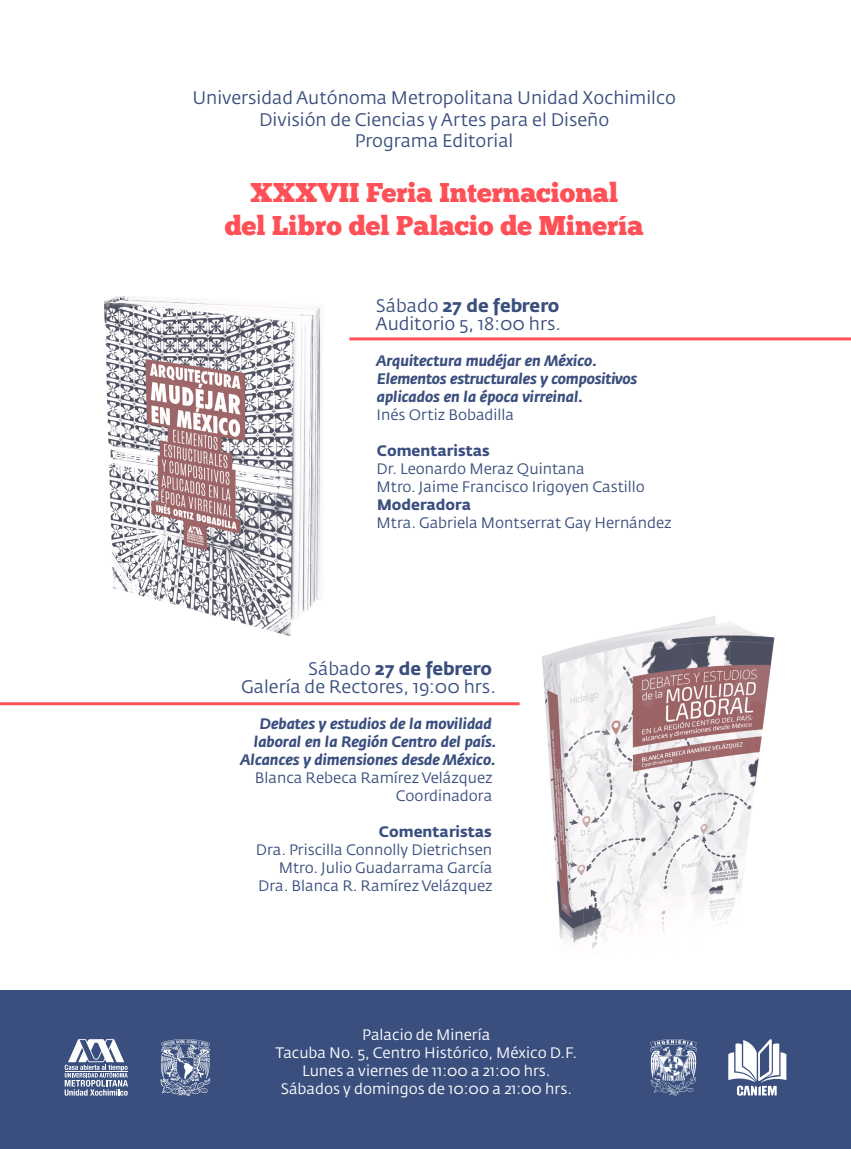
<style>
.page{position:relative;width:851px;height:1149px;background:#fff}
.page>*{position:absolute;margin:0;border:0;box-sizing:border-box;transform-origin:0 0}
.t1{font:27px/32.4px "Chunk Five Ex";color:#ff5057;text-align:center}
.t2{font:18px "Fedra Sans Std";color:#3a4f7e}
.t3{font:700 18px "Fedra Sans Std";color:#3a4f7e}
.t4{font:15px/18px "Fedra Sans Std";color:#3a4f7e;text-align:right}
.t5{font:italic 700 15px/18px "Fedra Sans Std";color:#3a4f7e}
.t6{font:15px "Fedra Sans Std";color:#fff}
.t7{font:700 15px "Fedra Sans Std";color:#3a4f7e}
.s1{font-weight:400}
.s2{font-weight:400;font-style:normal}
.s3{font-weight:700}
</style>
<div class="page">
<div style="left:0;top:990px;width:850px;height:158px;background:#3a4f7e"></div>
<svg style="left:65px;top:1039px;width:63px;height:56px"></svg>
<svg style="left:160px;top:1039px;width:50px;height:56px"></svg>
<svg style="left:650px;top:1039px;width:47px;height:56px"></svg>
<svg style="left:728px;top:1039px;width:58px;height:56px"></svg>
<img style="left:104px;top:296px;width:218px;height:339px">
<img style="left:542px;top:616px;width:232px;height:333px">
<hr style="left:349px;top:337px;width:501px;height:3px;background:#ff5057">
<hr style="left:0;top:702px;width:519px;height:3px;background:#ff5057">
<p class="t2" style="left:192px;top:86px;width:485px">Universidad Autónoma Metropolitana Unidad Xochimilco</p>
<p class="t2" style="left:259px;top:108px;width:351px">División de Ciencias y Artes para el Diseño</p>
<p class="t2" style="left:355px;top:130px;width:160px">Programa Editorial</p>
<p class="t1" style="left:225px;top:176px;width:420px">XXXVII Feria Internacional<br>del Libro del Palacio de Minería</p>
<p class="t3" style="left:376px;top:294px;width:185px"><span class="s1">Sábado</span> 27 de febrero</p>
<p class="t2" style="left:375px;top:312px;width:187px">Auditorio 5, 18:00 hrs.</p>
<p class="t5" style="left:376px;top:351px;width:262px">Arquitectura mudéjar en México.<br>Elementos estructurales y compositivos aplicados en la época virreinal.<br><span class="s2">Inés Ortiz Bobadilla</span></p>
<p class="t7" style="left:376px;top:441px;width:115px">Comentaristas</p>
<p class="t4" style="left:376px;top:459px;width:270px;text-align:left">Dr. Leonardo Meraz Quintana<br>Mtro. Jaime Francisco Irigoyen Castillo</p>
<p class="t7" style="left:377px;top:495px;width:96px">Moderadora</p>
<p class="t4" style="left:376px;top:513px;width:296px">Mtra. Gabriela Montserrat Gay Hernández</p>
<p class="t3" style="left:308px;top:657px;width:185px"><span class="s1">Sábado</span> 27 de febrero</p>
<p class="t2" style="left:241px;top:675px;width:256px">Galería de Rectores, 19:00 hrs.</p>
<p class="t5" style="left:260px;top:714px;width:233px">Debates y estudios de la movilidad</p>
<p class="t5" style="left:254px;top:732px;width:244px">laboral en la Región Centro del país.</p>
<p class="t5" style="left:240px;top:750px;width:256px">Alcances y dimensiones desde México.</p>
<p class="t4" style="left:255px;top:768px;width:239px">Blanca Rebeca Ramírez Velázquez</p>
<p class="t4" style="left:396px;top:786px;width:98px">Coordinadora</p>
<p class="t4" style="left:256px;top:822px;width:238px"><span class="s3">Comentaristas<br></span>Dra. Priscilla Connolly Dietrichsen<br>Mtro. Julio Guadarrama García<br>Dra. Blanca R. Ramírez Velázquez</p>
<p class="t6" style="left:362px;top:1024px;width:130px">Palacio de Minería</p>
<p class="t6" style="left:275px;top:1042px;width:303px">Tacuba No. 5, Centro Histórico, México D.F.</p>
<p class="t6" style="left:302px;top:1060px;width:250px">Lunes a viernes de 11:00 a 21:00 hrs.</p>
<p class="t6" style="left:281px;top:1078px;width:293px">Sábados y domingos de 10:00 a 21:00 hrs.</p>
</div>
